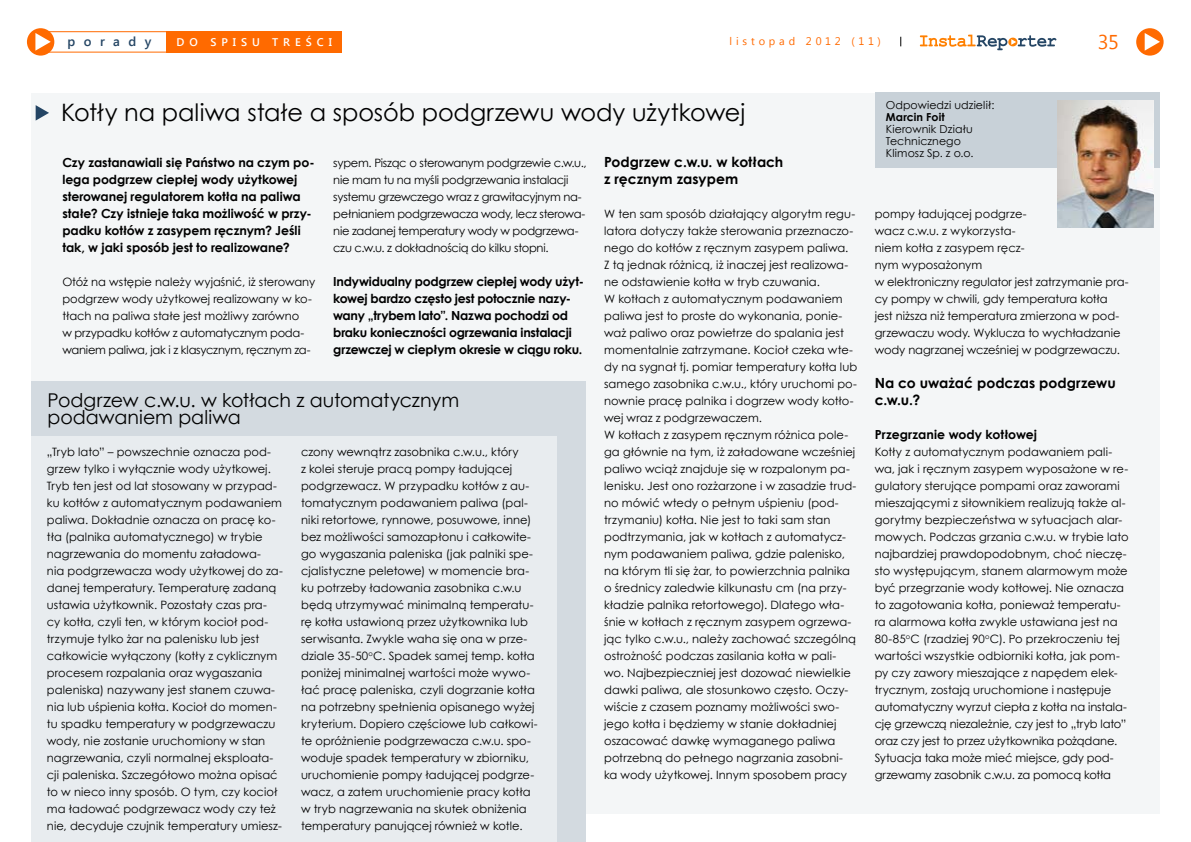
<style>
.page{position:relative;width:1191px;height:842px;background:#fff}
.page>*{position:absolute;margin:0;border:0;box-sizing:border-box;transform-origin:0 0}
.t1{font:24px "Century Gothic";letter-spacing:-.005em;color:#000}
.t2{font:20px "Segoe UI";color:#ff6a00}
.t3{font:19px/17px "Century Gothic";letter-spacing:-.005em;color:#000}
.t4{font:700 14px/17px "Century Gothic";color:#000}
.t5{font:600 13px "Segoe UI";letter-spacing:.65em;color:#244564}
.t6{font:700 12.5px/17px "Century Gothic";letter-spacing:-.015em;color:#000}
.t7{font:11.5px/17px "Century Gothic";color:#000}
.t8{font:11.5px/17px "Century Gothic";letter-spacing:-.025em;color:#000}
.t9{font:600 11.1px "Segoe UI";letter-spacing:.445em;color:#fff}
.t10{font:11px/12px "Century Gothic";letter-spacing:.01em;color:#000}
.t11{font:11px "Segoe UI";letter-spacing:.345em;color:#ff6a00}
.t12{font:700 11px "Century Gothic";letter-spacing:.01em;color:#000}
</style>
<div class="page">
<div style="left:27px;top:28px;width:27px;height:28px;background:#ff6a00;border-radius:50%"></div>
<svg style="left:35px;top:33px;width:16px;height:18px"></svg>
<div style="left:1136px;top:28px;width:27px;height:28px;background:#ff6a00;border-radius:50%"></div>
<svg style="left:1144px;top:33px;width:16px;height:18px"></svg>
<svg style="left:920px;top:35px;width:136px;height:15px"></svg>
<div style="left:167px;top:31px;width:175px;height:22px;background:#ff6a00"></div>
<div style="left:33px;top:31px;width:135px;height:22px;border:1px solid #ff6a00"></div>
<div style="left:31px;top:93px;width:1128px;height:720px;background:#f4f6f7"></div>
<svg style="left:36px;top:105px;width:13px;height:16px"></svg>
<div style="left:874px;top:92px;width:285px;height:76px;background:#c8d1d8"></div>
<div style="left:31px;top:382px;width:555px;height:460px;background:#d3dae0"></div>
<div style="left:31px;top:436px;width:525px;height:406px;background:#e8ecef"></div>
<img style="left:1057px;top:100px;width:96px;height:128px">
<p class="t5" style="left:68px;top:32px;width:85px">PORADY</p>
<p class="t9" style="left:177px;top:34px;width:157px">DO SPISU TREŚCI</p>
<p class="t11" style="left:729px;top:34px;width:153px">listopad 2012 (11)</p>
<h2 class="t2" style="left:1098px;top:28px;width:22px">35</h2>
<p class="t10" style="left:885px;top:99px;width:110px">Odpowiedzi udzielił:</p>
<p class="t12" style="left:885px;top:109px;width:61px">Marcin Foit</p>
<p class="t10" style="left:885px;top:123px;width:89px">Kierownik Działu<br>Technicznego<br>Klimosz Sp. z o.o.</p>
<h1 class="t1" style="left:61px;top:96px;width:685px">Kotły na paliwa stałe a sposób podgrzewu wody użytkowej</h1>
<p class="t6" style="left:62px;top:154px;width:254px">Czy zastanawiali się Państwo na czym po&shy;lega podgrzew ciepłej wody użytkowej sterowanej regulatorem kotła na paliwa stałe? Czy istnieje taka możliwość w przy&shy;padku kotłów z zasypem ręcznym? Jeśli tak, w jaki sposób jest to realizowane?</p>
<p class="t7" style="left:62px;top:273px;width:254px">Otóż na wstępie należy wyjaśnić, iż sterowany podgrzew wody użytkowej realizowany w ko&shy;tłach na paliwa stałe jest możliwy zarówno<br>w przypadku kotłów z automatycznym poda&shy;waniem paliwa, jak i z klasycznym, ręcznym za-</p>
<p class="t4" style="left:604px;top:153px;width:181px">Podgrzew c.w.u. w kotłach z ręcznym zasypem</p>
<p class="t7" style="left:604px;top:205px;width:255px">W ten sam sposób działający algorytm regu&shy;latora dotyczy także sterowania przeznaczo&shy;nego do kotłów z ręcznym zasypem paliwa.<br>Z tą jednak różnicą, iż inaczej jest realizowa&shy;ne odstawienie kotła w tryb czuwania.<br>W kotłach z automatycznym podawaniem paliwa jest to proste do wykonania, ponie&shy;waż paliwo oraz powietrze do spalania jest momentalnie zatrzymane. Kocioł czeka wte&shy;dy na sygnał tj. pomiar temperatury kotła lub samego zasobnika c.w.u., który uruchomi po&shy;nownie pracę palnika i dogrzew wody kotło&shy;wej wraz z podgrzewaczem.<br>W kotłach z zasypem ręcznym różnica pole&shy;ga głównie na tym, iż załadowane wcześniej paliwo wciąż znajduje się w rozpalonym pa&shy;lenisku. Jest ono rozżarzone i w zasadzie trud&shy;no mówić wtedy o pełnym uśpieniu (pod&shy;trzymaniu) kotła. Nie jest to taki sam stan podtrzymania, jak w kotłach z automatycz&shy;nym podawaniem paliwa, gdzie palenisko, na którym tli się żar, to powierzchnia palnika o średnicy zaledwie kilkunastu cm (na przy&shy;kładzie palnika retortowego). Dlatego wła&shy;śnie w kotłach z ręcznym zasypem ogrzewa&shy;jąc tylko c.w.u., należy zachować szczególną ostrożność podczas zasilania kotła w pali&shy;wo. Najbezpieczniej jest dozować niewielkie dawki paliwa, ale stosunkowo często. Oczy&shy;wiście z czasem poznamy możliwości swo&shy;jego kotła i będziemy w stanie dokładniej oszacować dawkę wymaganego paliwa potrzebną do pełnego nagrzania zasobni&shy;ka wody użytkowej. Innym sposobem pracy</p>
<p class="t7" style="left:874px;top:205px;width:255px">pompy ładującej podgrze-<br>wacz c.w.u. z wykorzysta-<br>niem kotła z zasypem ręcz-<br>nym wyposażonym<br>w elektroniczny regulator jest zatrzymanie pra&shy;cy pompy w chwili, gdy temperatura kotła<br>jest niższa niż temperatura zmierzona w pod&shy;grzewaczu wody. Wyklucza to wychładzanie wody nagrzanej wcześniej w podgrzewaczu.</p>
<p class="t8" style="left:333px;top:154px;width:255px">sypem. Pisząc o sterowanym podgrzewie c.w.u., nie mam tu na myśli podgrzewania instalacji systemu grzewczego wraz z grawitacyjnym na&shy;pełnianiem podgrzewacza wody, lecz sterowa&shy;nie zadanej temperatury wody w podgrzewa&shy;czu c.w.u. z dokładnością do kilku stopni.</p>
<p class="t6" style="left:333px;top:273px;width:252px">Indywidualny podgrzew ciepłej wody użyt&shy;kowej bardzo często jest potocznie nazy&shy;wany „trybem lato”. Nazwa pochodzi od braku konieczności ogrzewania instalacji grzewczej w ciepłym okresie w ciągu roku.</p>
<p class="t4" style="left:874px;top:374px;width:242px">Na co uważać podczas podgrzewu c.w.u.?</p>
<p class="t6" style="left:874px;top:426px;width:164px">Przegrzanie wody kotłowej</p>
<p class="t7" style="left:874px;top:443px;width:255px">Kotły z automatycznym podawaniem pali&shy;wa, jak i ręcznym zasypem wyposażone w re&shy;gulatory sterujące pompami oraz zaworami mieszającymi z siłownikiem realizują także al&shy;gorytmy bezpieczeństwa w sytuacjach alar&shy;mowych. Podczas grzania c.w.u. w trybie lato najbardziej prawdopodobnym, choć nieczę&shy;sto występującym, stanem alarmowym może być przegrzanie wody kotłowej. Nie oznacza to zagotowania kotła, ponieważ temperatu&shy;ra alarmowa kotła zwykle ustawiana jest na 80-85<sup>o</sup>C (rzadziej 90<sup>o</sup>C). Po przekroczeniu tej wartości wszystkie odbiorniki kotła, jak pom&shy;py czy zawory mieszające z napędem elek&shy;trycznym, zostają uruchomione i następuje automatyczny wyrzut ciepła z kotła na instala&shy;cję grzewczą niezależnie, czy jest to „tryb lato” oraz czy jest to przez użytkownika pożądane.<br>Sytuacja taka może mieć miejsce, gdy pod&shy;grzewamy zasobnik c.w.u. za pomocą kotła</p>
<h3 class="t3" style="left:48px;top:391px;width:413px">Podgrzew c.w.u. w kotłach z automatycznym podawaniem paliwa</h3>
<p class="t7" style="left:47px;top:443px;width:237px">„Tryb lato” – powszechnie oznacza pod&shy;grzew tylko i wyłącznie wody użytkowej.<br>Tryb ten jest od lat stosowany w przypad&shy;ku kotłów z automatycznym podawaniem paliwa. Dokładnie oznacza on pracę ko&shy;tła (palnika automatycznego) w trybie nagrzewania do momentu załadowa-<br>nia podgrzewacza wody użytkowej do za&shy;danej temperatury. Temperaturę zadaną ustawia użytkownik. Pozostały czas pra&shy;cy kotła, czyli ten, w którym kocioł pod&shy;trzymuje tylko żar na palenisku lub jest całkowicie wyłączony (kotły z cyklicznym procesem rozpalania oraz wygaszania paleniska) nazywany jest stanem czuwa&shy;nia lub uśpienia kotła. Kocioł do momen&shy;tu spadku temperatury w podgrzewaczu wody, nie zostanie uruchomiony w stan nagrzewania, czyli normalnej eksploata&shy;cji paleniska. Szczegółowo można opisać to w nieco inny sposób. O tym, czy kocioł ma ładować podgrzewacz wody czy też nie, decyduje czujnik temperatury umiesz-</p>
<p class="t7" style="left:301px;top:443px;width:238px">czony wewnątrz zasobnika c.w.u., który<br>z kolei steruje pracą pompy ładującej podgrzewacz. W przypadku kotłów z au&shy;tomatycznym podawaniem paliwa (pal&shy;niki retortowe, rynnowe, posuwowe, inne) bez możliwości samozapłonu i całkowite&shy;go wygaszania paleniska (jak palniki spe&shy;cjalistyczne peletowe) w momencie bra&shy;ku potrzeby ładowania zasobnika c.w.u będą utrzymywać minimalną temperatu&shy;rę kotła ustawioną przez użytkownika lub serwisanta. Zwykle waha się ona w prze&shy;dziale 35-50<sup>o</sup>C. Spadek samej temp. kotła poniżej minimalnej wartości może wywo&shy;łać pracę paleniska, czyli dogrzanie kotła na potrzebny spełnienia opisanego wyżej kryterium. Dopiero częściowe lub całkowi&shy;te opróżnienie podgrzewacza c.w.u. spo&shy;woduje spadek temperatury w zbiorniku, uruchomienie pompy ładującej podgrze&shy;wacz, a zatem uruchomienie pracy kotła w tryb nagrzewania na skutek obniżenia temperatury panującej również w kotle.</p>
</div>
